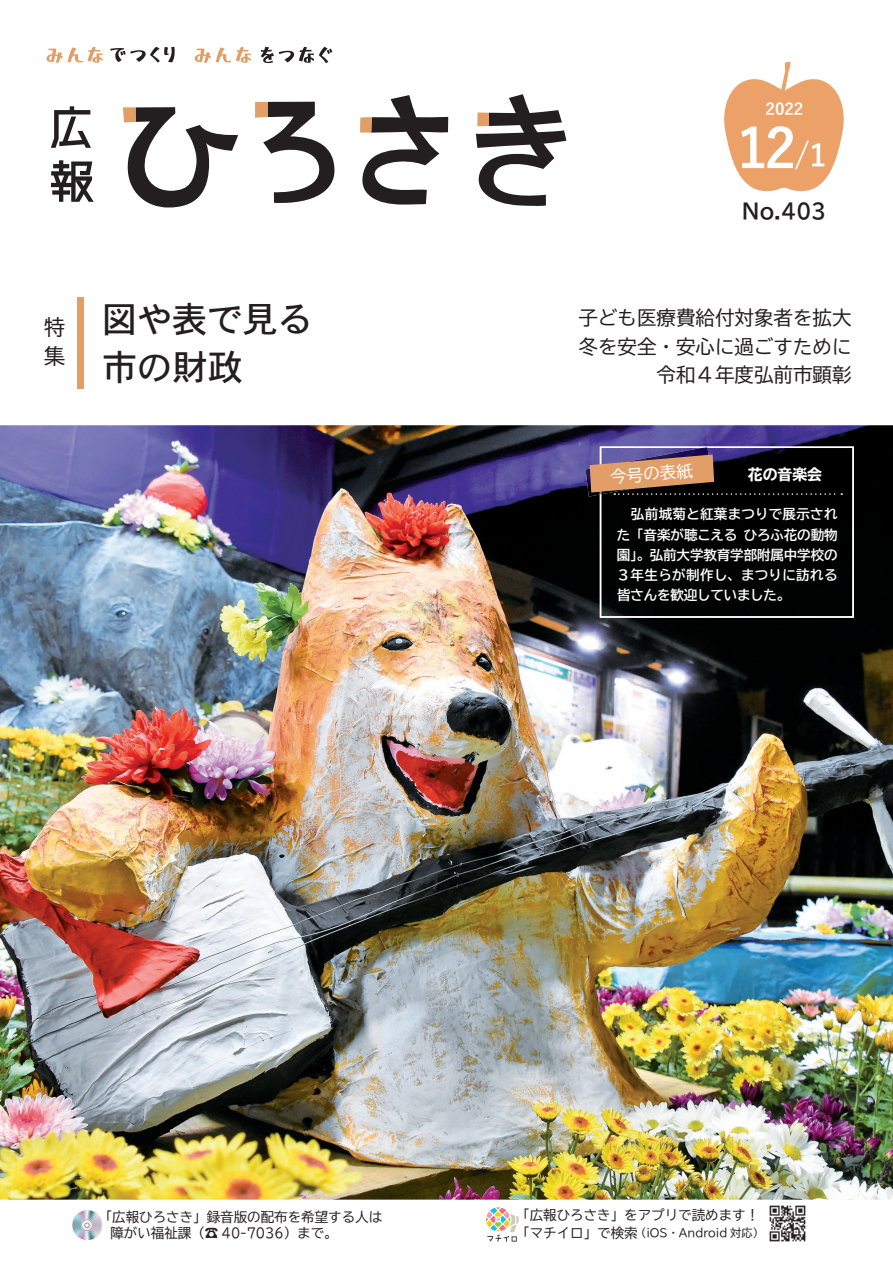
<style>
.page{position:relative;width:893px;height:1263px;background:#fff}
.page>*{position:absolute;margin:0;border:0;box-sizing:border-box;transform-origin:0 0}
.t1{font:36px/48px "DFHS Gothic Std W5";letter-spacing:-.025em;color:#231f20}
.t2{font:700 21px "TBUD Go Std";color:#231f20}
.t3{font:21px/28.5px "TBUD Go Std";color:#231f20}
.t4{font:19.5px/28.5px "TBUD Go Std";color:#231f20;text-align:right}
.t5{font:16.5px "TBUD Go Std";color:#fff}
.t6{font:700 16.5px "Yu Gothic";color:#fff}
.t7{font:700 expanded 14.85px "TBUD Go Std";color:#fff}
.t8{font:700 13.5px/20.2px "TBUD Go Std";letter-spacing:-.005em;color:#fff;text-align:justify}
.t9{font:13.5px/16.5px "TBUD Go Std";color:#231f20}
.t10{font:11.25px "TBUD Go Std";color:#231f20}
.s1{font-size:13.5px}
</style>
<div class="page">
<svg style="left:123px;top:107px;width:115px;height:100px"></svg>
<svg style="left:255px;top:102px;width:79px;height:101px"></svg>
<svg style="left:360px;top:95px;width:88px;height:110px"></svg>
<svg style="left:476px;top:94px;width:90px;height:112px"></svg>
<svg style="left:51px;top:106px;width:43px;height:96px"></svg>
<svg style="left:261px;top:47px;width:71px;height:16px"></svg>
<svg style="left:195px;top:47px;width:56px;height:16px"></svg>
<svg style="left:110px;top:47px;width:65px;height:16px"></svg>
<svg style="left:47px;top:47px;width:56px;height:16px"></svg>
<svg style="left:724px;top:62px;width:120px;height:130px"></svg>
<svg style="left:77px;top:298px;width:7px;height:91px"></svg>
<svg style="left:486px;top:1207px;width:33px;height:35px"></svg>
<img style="left:72px;top:1210px;width:31px;height:30px">
<img style="left:769px;top:1205px;width:37px;height:37px">
<img style="left:0;top:425px;width:893px;height:774px">
<img style="left:586px;top:448px;width:4px;height:49px">
<svg style="left:590px;top:446px;width:264px;height:172px;background:#1f1a19"></svg>
<h2 class="t3" style="left:44px;top:313px;width:22px">特集</h2>
<h1 class="t1" style="left:102px;top:295px;width:213px">図や表で見る市の財政</h1>
<p class="t6" style="left:766px;top:99px;width:39px">2022</p>
<h2 class="t2" style="left:742px;top:194px;width:86px">No.403</h2>
<h3 class="t4" style="left:578px;top:303px;width:275px">子ども医療費給付対象者を拡大冬を安全・安心に過ごすために令和４年度弘前市顕彰</h3>
<p class="t5" style="left:609px;top:463px;width:84px;rotate:-4deg">今号の表紙</p>
<p class="t7" style="left:748px;top:466px;width:76px">花の音楽会</p>
<p class="t8" style="left:617px;top:504px;width:222px;text-indent:14px">弘前城菊と紅葉まつりで展示された「音楽が聴こえる ひろふ花の動物園」。弘前大学教育学部附属中学校の３年生らが制作し、まつりに訪れる皆さんを歓迎していました。</p>
<p class="t9" style="left:110px;top:1208px;width:273px;text-indent:-12px">「広報ひろさき」録音版の配布を希望する人は障がい福祉課（☎ 40-7036）まで。</p>
<p class="t9" style="left:516px;top:1206px;width:244px">「広報ひろさき」をアプリで読めます！</p>
<p class="t10" style="left:516px;top:1224px;width:249px"><span class="s1">「マチイロ」で検索</span>（iOS・Android 対応）</p>
</div>
